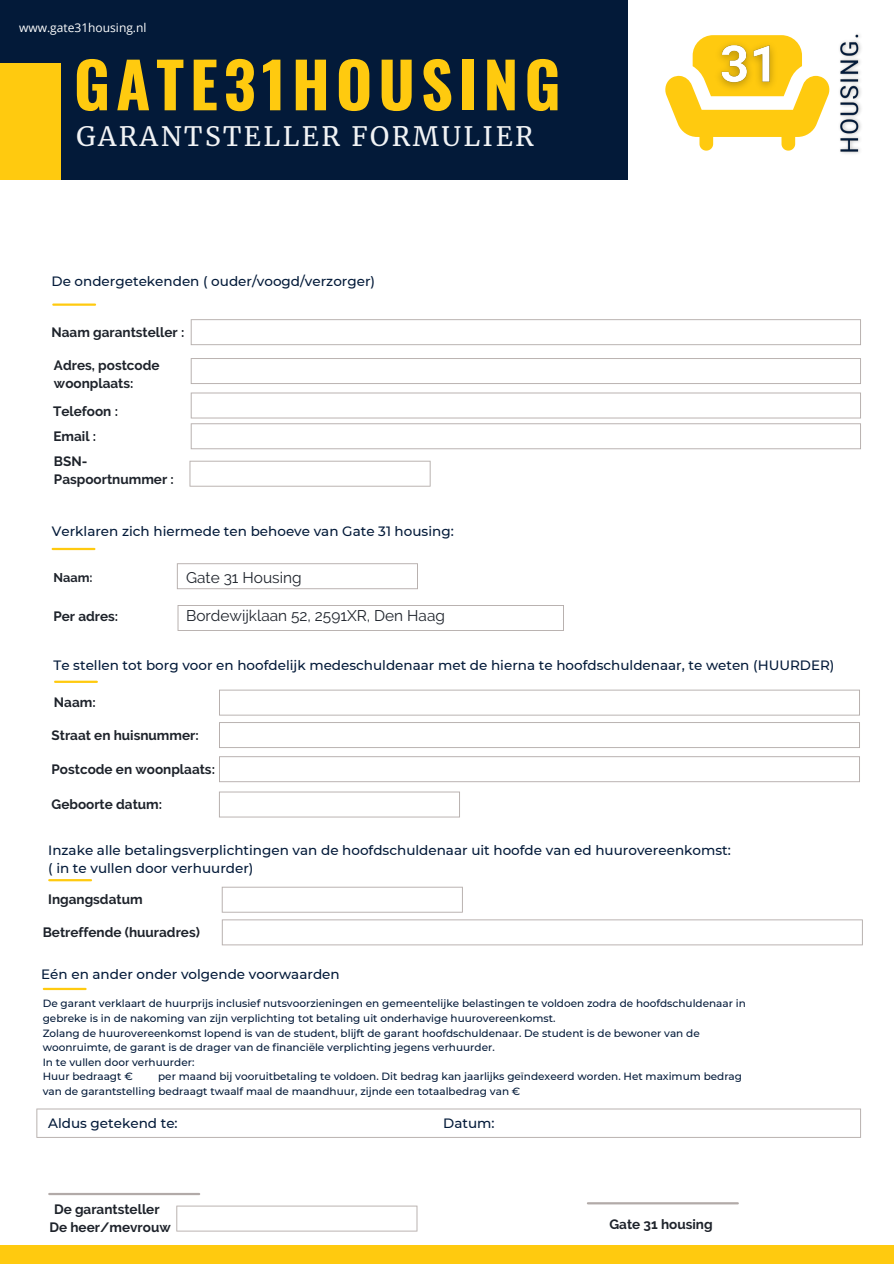
<style>
.page{position:relative;width:894px;height:1264px;background:#fff}
.page>*{position:absolute;margin:0;border:0;box-sizing:border-box;transform-origin:0 0}
.t1{font:700 62.55px "Oswald";letter-spacing:.095em;color:#ffca0f}
.t2{font:26.4px "Merriweather";letter-spacing:.095em;color:#f1f3f5}
.t3{font:15.45px "Raleway";color:#1e232b}
.t4{font:500 13.5px "Montserrat";color:#031a39}
.t5{font:700 13.5px/18px "Raleway";color:#1e232b}
.t6{font:700 12.6px "Raleway";color:#1e232b}
.t7{font:12px "Open Sans";color:#fff}
.t8{font:500 10.5px/14.5px "Montserrat";color:#031a39}
</style>
<div class="page">
<div style="left:0;top:1244px;width:893px;height:19px;background:#ffca0f"></div>
<hr style="left:53px;top:303px;width:42px;height:3px;background:#ffca0f">
<hr style="left:49px;top:1192px;width:150px;height:3px;background:#b2aaa8">
<hr style="left:587px;top:1202px;width:150px;height:2px;background:#b2aaa8">
<svg style="left:177px;top:605px;width:387px;height:26px"></svg>
<svg style="left:191px;top:319px;width:669px;height:26px"></svg>
<svg style="left:189px;top:461px;width:241px;height:25px"></svg>
<svg style="left:177px;top:563px;width:241px;height:26px"></svg>
<svg style="left:191px;top:358px;width:669px;height:26px"></svg>
<svg style="left:191px;top:392px;width:669px;height:57px"></svg>
<svg style="left:219px;top:689px;width:640px;height:26px"></svg>
<svg style="left:219px;top:722px;width:640px;height:26px"></svg>
<svg style="left:219px;top:756px;width:640px;height:26px"></svg>
<svg style="left:219px;top:791px;width:241px;height:26px"></svg>
<hr style="left:53px;top:548px;width:41px;height:2px;background:#ffca0f">
<hr style="left:55px;top:680px;width:42px;height:3px;background:#ffca0f">
<hr style="left:49px;top:879px;width:42px;height:2px;background:#ffca0f">
<svg style="left:222px;top:886px;width:240px;height:26px"></svg>
<svg style="left:222px;top:919px;width:640px;height:26px"></svg>
<hr style="left:44px;top:987px;width:41px;height:3px;background:#ffca0f">
<svg style="left:36px;top:1108px;width:824px;height:29px"></svg>
<svg style="left:176px;top:1205px;width:241px;height:26px"></svg>
<div style="left:0;top:0;width:627px;height:180px;background:#031a39"></div>
<div style="left:0;top:64px;width:61px;height:116px;background:#ffca0f"></div>
<svg style="left:665px;top:36px;width:163px;height:115px"></svg>
<img style="left:707px;top:35px;width:84px;height:74px">
<img style="left:828px;top:34px;width:33px;height:120px">
<p class="t7" style="left:19px;top:19px;width:129px">www.gate31housing.nl</p>
<p class="t1" style="left:74px;top:36px;width:488px">GATE31HOUSING</p>
<p class="t2" style="left:76px;top:120px;width:459px">GARANTSTELLER FORMULIER</p>
<p class="t4" style="left:52px;top:273px;width:325px">De ondergetekenden ( ouder/voogd/verzorger)</p>
<p class="t5" style="left:52px;top:323px;width:134px">Naam garantsteller :</p>
<p class="t5" style="left:54px;top:356px;width:107px">Adres, postcode woonplaats:</p>
<p class="t5" style="left:53px;top:402px;width:66px">Telefoon :</p>
<p class="t5" style="left:53px;top:427px;width:44px">Email :</p>
<p class="t5" style="left:54px;top:452px;width:121px">BSN-<br>Paspoortnummer :</p>
<p class="t4" style="left:52px;top:523px;width:403px">Verklaren zich hiermede ten behoeve van Gate 31 housing:</p>
<p class="t3" style="left:186px;top:568px;width:117px">Gate 31 Housing</p>
<p class="t6" style="left:53px;top:570px;width:41px">Naam:</p>
<p class="t5" style="left:53px;top:606px;width:66px">Per adres:</p>
<p class="t3" style="left:186px;top:606px;width:260px">Bordewijklaan 52, 2591XR, Den Haag</p>
<p class="t4" style="left:53px;top:657px;width:782px">Te stellen tot borg voor en hoofdelijk medeschuldenaar met de hierna te hoofdschuldenaar, te weten (HUURDER)</p>
<p class="t5" style="left:54px;top:693px;width:43px">Naam:</p>
<p class="t5" style="left:52px;top:726px;width:149px">Straat en huisnummer:</p>
<p class="t5" style="left:52px;top:760px;width:165px">Postcode en woonplaats:</p>
<p class="t5" style="left:52px;top:795px;width:112px">Geboorte datum:</p>
<p class="t4" style="left:48px;top:841px;width:684px">Inzake alle betalingsverplichtingen van de hoofdschuldenaar uit hoofde van ed huurovereenkomst:</p>
<p class="t4" style="left:48px;top:859px;width:207px">( in te vullen door verhuurder)</p>
<p class="t5" style="left:48px;top:890px;width:96px">Ingangsdatum</p>
<p class="t5" style="left:43px;top:923px;width:159px">Betreffende (huuradres)</p>
<p class="t4" style="left:41px;top:965px;width:300px">Eén en ander onder volgende voorwaarden</p>
<p class="t8" style="left:43px;top:996px;width:704px">De garant verklaart de huurprijs inclusief nutsvoorzieningen en gemeentelijke belastingen te voldoen zodra de hoofdschuldenaar in gebreke is in de nakoming van zijn verplichting tot betaling uit onderhavige huurovereenkomst.</p>
<p class="t8" style="left:43px;top:1025px;width:658px">Zolang de huurovereenkomst lopend is van de student, blijft de garant hoofdschuldenaar. De student is de bewoner van de woonruimte, de garant is de drager van de financiële verplichting jegens verhuurder.</p>
<p class="t8" style="left:43px;top:1054px;width:153px">In te vullen door verhuurder:</p>
<p class="t8" style="left:43px;top:1069px;width:91px">Huur bedraagt €</p>
<p class="t8" style="left:43px;top:1069px;width:700px;text-indent:115px">per maand bij vooruitbetaling te voldoen. Dit bedrag kan jaarlijks geïndexeerd worden. Het maximum bedrag van de garantstelling bedraagt twaalf maal de maandhuur, zijnde een totaalbedrag van €</p>
<p class="t4" style="left:48px;top:1114px;width:131px">Aldus getekend te:</p>
<p class="t4" style="left:443px;top:1114px;width:53px">Datum:</p>
<p class="t5" style="left:54px;top:1200px;width:107px">De garantsteller</p>
<p class="t5" style="left:49px;top:1218px;width:123px">De heer/mevrouw</p>
<p class="t5" style="left:609px;top:1215px;width:105px">Gate 31 housing</p>
</div>
